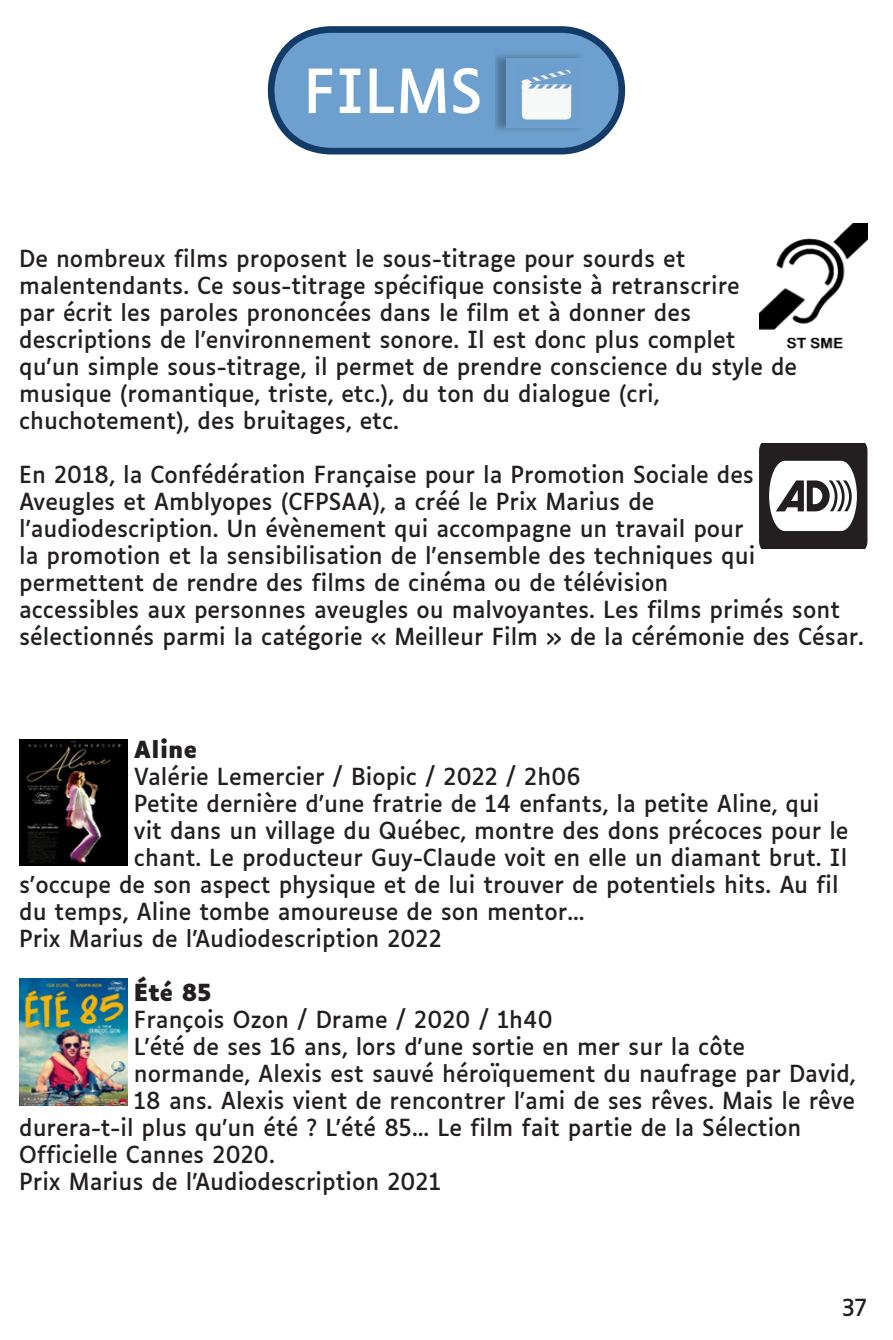
<style>
.page{position:relative;width:893px;height:1340px;background:#fff}
.page>*{position:absolute;margin:0;border:0;box-sizing:border-box;transform-origin:0 0}
.t1{font:58.27px "Luciole";color:#fff}
.résumé{font:22.5px/27px "Luciole";color:#231f20}
.Titre_livre{font:700 22.5px "Luciole";color:#231f20}
</style>
<div class="page">
<img style="left:19px;top:739px;width:109px;height:126px">
<img style="left:19px;top:978px;width:109px;height:127px">
<svg style="left:267px;top:26px;width:359px;height:129px;background:#6e9ac4"></svg>
<img style="left:495px;top:51px;width:89px;height:83px">
<div style="left:507px;top:59px;width:80px;height:69px;background:#6e9fcd"></div>
<img style="left:521px;top:69px;width:51px;height:51px">
<img style="left:759px;top:223px;width:108px;height:126px">
<svg style="left:759px;top:444px;width:108px;height:104px"></svg>
<h1 class="t1" style="left:303px;top:38px;width:181px">FILMS</h1>
<p class="résumé" style="left:19px;top:243px;width:779px">De nombreux films proposent le sous-titrage pour sourds et malentendants. Ce sous-titrage spécifique consiste à retranscrire<br>par écrit les paroles prononcées dans le film et à donner des descriptions de l’environnement sonore. Il est donc plus complet qu’un simple sous-titrage, il permet de prendre conscience du style de musique (romantique, triste, etc.), du ton du dialogue (cri, chuchotement), des bruitages, etc.</p>
<p class="résumé" style="left:19px;top:459px;width:846px">En 2018, la Confédération Française pour la Promotion Sociale des<br>Aveugles et Amblyopes (CFPSAA), a créé le Prix Marius de<br>l’audiodescription. Un évènement qui accompagne un travail pour<br>la promotion et la sensibilisation de l’ensemble des techniques qui permettent de rendre des films de cinéma ou de télévision<br>accessibles aux personnes aveugles ou malvoyantes. Les films primés sont sélectionnés parmi la catégorie « Meilleur Film » de la cérémonie des César.</p>
<p class="Titre_livre" style="left:134px;top:737px;width:64px">Aline</p>
<p class="résumé" style="left:134px;top:761px;width:449px">Valérie Lemercier / Biopic / 2022 / 2h06</p>
<p class="résumé" style="left:134px;top:788px;width:687px">Petite dernière d'une fratrie de 14 enfants, la petite Aline, qui</p>
<p class="résumé" style="left:134px;top:815px;width:716px">vit dans un village du Québec, montre des dons précoces pour le</p>
<p class="résumé" style="left:134px;top:842px;width:715px">chant. Le producteur Guy-Claude voit en elle un diamant brut. Il</p>
<p class="résumé" style="left:19px;top:869px;width:821px">s'occupe de son aspect physique et de lui trouver de potentiels hits. Au fil</p>
<p class="résumé" style="left:19px;top:896px;width:567px">du temps, Aline tombe amoureuse de son mentor...</p>
<p class="résumé" style="left:19px;top:923px;width:424px">Prix Marius de l’Audiodescription 2022</p>
<p class="Titre_livre" style="left:134px;top:980px;width:79px">Été 85</p>
<p class="résumé" style="left:134px;top:1004px;width:421px">François Ozon / Drame / 2020 / 1h40</p>
<p class="résumé" style="left:134px;top:1031px;width:613px">L'été de ses 16 ans, lors d'une sortie en mer sur la côte</p>
<p class="résumé" style="left:134px;top:1058px;width:723px">normande, Alexis est sauvé héroïquement du naufrage par David,</p>
<p class="résumé" style="left:134px;top:1085px;width:723px">18 ans. Alexis vient de rencontrer l'ami de ses rêves. Mais le rêve</p>
<p class="résumé" style="left:19px;top:1112px;width:784px">durera-t-il plus qu'un été ? L'été 85... Le film fait partie de la Sélection</p>
<p class="résumé" style="left:19px;top:1139px;width:257px">Officielle Cannes 2020.</p>
<p class="résumé" style="left:19px;top:1166px;width:423px">Prix Marius de l’Audiodescription 2021</p>
<p class="résumé" style="left:842px;top:1292px;width:26px">37</p>
</div>
